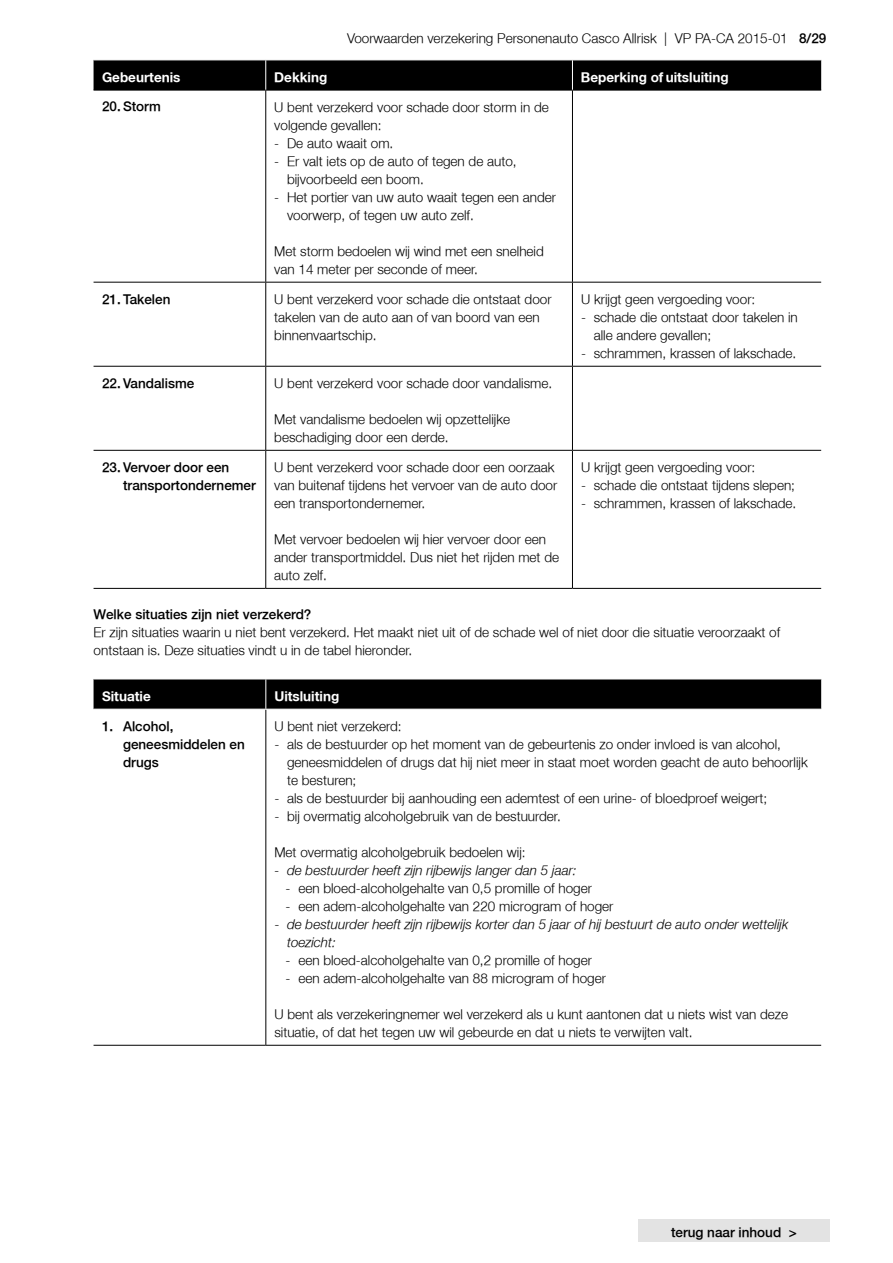
<style>
.page{position:relative;width:893px;height:1263px;background:#fff}
.page>*{position:absolute;margin:0;border:0;box-sizing:border-box;transform-origin:0 0}
.t1{font:300 13.5px/18px "Fortis Helvetica";color:#000}
.t2{font:300 13.5px/18px "Fortis Helvetica";color:#000}
.t3{font:italic 300 13.5px/18px "Fortis Helvetica";color:#000}
.t4{font:700 13.5px "Fortis Helvetica";color:#fff}
.s1{font-style:inherit}
.s2{font-style:normal}
</style>
<div class="page">
<div style="left:638px;top:1219px;width:192px;height:23px;background:#e3e3e3"></div>
<div style="left:94px;top:61px;width:727px;height:29px;background:#000"></div>
<hr style="left:265px;top:90px;width:1px;height:192px;background:#000">
<hr style="left:572px;top:90px;width:1px;height:192px;background:#000">
<hr style="left:265px;top:283px;width:1px;height:83px;background:#000">
<hr style="left:572px;top:283px;width:1px;height:83px;background:#000">
<hr style="left:265px;top:367px;width:1px;height:83px;background:#000">
<hr style="left:572px;top:367px;width:1px;height:83px;background:#000">
<hr style="left:94px;top:282px;width:172px;height:1px;background:#000">
<hr style="left:266px;top:282px;width:306px;height:1px;background:#000">
<hr style="left:572px;top:282px;width:249px;height:1px;background:#000">
<hr style="left:94px;top:366px;width:172px;height:1px;background:#000">
<hr style="left:266px;top:366px;width:306px;height:1px;background:#000">
<hr style="left:572px;top:366px;width:249px;height:1px;background:#000">
<hr style="left:94px;top:450px;width:172px;height:1px;background:#000">
<hr style="left:266px;top:450px;width:306px;height:1px;background:#000">
<hr style="left:572px;top:450px;width:249px;height:1px;background:#000">
<hr style="left:94px;top:588px;width:172px;height:1px;background:#000">
<hr style="left:266px;top:588px;width:306px;height:1px;background:#000">
<hr style="left:572px;top:588px;width:249px;height:1px;background:#000">
<hr style="left:265px;top:451px;width:1px;height:137px;background:#000">
<hr style="left:572px;top:451px;width:1px;height:137px;background:#000">
<hr style="left:94px;top:90px;width:172px;height:1px;background:#000">
<hr style="left:266px;top:90px;width:306px;height:1px;background:#000">
<hr style="left:572px;top:90px;width:249px;height:1px;background:#000">
<hr style="left:265px;top:60px;width:1px;height:30px;background:#fff">
<hr style="left:572px;top:60px;width:1px;height:30px;background:#fff">
<div style="left:94px;top:680px;width:727px;height:29px;background:#000"></div>
<hr style="left:265px;top:709px;width:1px;height:336px;background:#000">
<hr style="left:94px;top:1045px;width:172px;height:1px;background:#000">
<hr style="left:266px;top:1045px;width:555px;height:1px;background:#000">
<hr style="left:94px;top:709px;width:172px;height:1px;background:#fff">
<hr style="left:265px;top:679px;width:1px;height:30px;background:#fff">
<p class="t1" style="left:347px;top:29px;width:481px">Voorwaarden verzekering Personenauto Casco Allrisk | VP PA-CA 2015-01 <span class="s1">8/29</span></p>
<p class="t4" style="left:102px;top:68px;width:80px">Gebeurtenis</p>
<p class="t4" style="left:274px;top:68px;width:54px">Dekking</p>
<p class="t4" style="left:581px;top:68px;width:149px">Beperking of uitsluiting</p>
<p class="t2" style="left:102px;top:98px;width:60px">20. Storm</p>
<p class="t1" style="left:274px;top:98px;width:276px">U bent verzekerd voor schade door storm in de volgende gevallen:</p>
<p class="t1" style="left:274px;top:134px;width:121px">- De auto waait om.</p>
<p class="t1" style="left:287px;top:152px;width:231px;text-indent:-13px">- Er valt iets op de auto of tegen de auto, bijvoorbeeld een boom.</p>
<p class="t1" style="left:287px;top:188px;width:271px;text-indent:-13px">- Het portier van uw auto waait tegen een ander voorwerp, of tegen uw auto zelf.</p>
<p class="t1" style="left:274px;top:242px;width:271px">Met storm bedoelen wij wind met een snelheid van 14 meter per seconde of meer.</p>
<p class="t2" style="left:102px;top:290px;width:70px">21. Takelen</p>
<p class="t1" style="left:274px;top:290px;width:279px">U bent verzekerd voor schade die ontstaat door takelen van de auto aan of van boord van een binnenvaartschip.</p>
<p class="t1" style="left:581px;top:290px;width:176px">U krijgt geen vergoeding voor:</p>
<p class="t1" style="left:594px;top:308px;width:206px;text-indent:-13px">- schade die ontstaat door takelen in alle andere gevallen;</p>
<p class="t1" style="left:581px;top:344px;width:217px">- schrammen, krassen of lakschade.</p>
<p class="t2" style="left:102px;top:374px;width:94px">22. Vandalisme</p>
<p class="t1" style="left:274px;top:374px;width:279px">U bent verzekerd voor schade door vandalisme.</p>
<p class="t1" style="left:274px;top:410px;width:237px">Met vandalisme bedoelen wij opzettelijke beschadiging door een derde.</p>
<p class="t2" style="left:123px;top:458px;width:134px;text-indent:-21px">23. Vervoer door een transportondernemer</p>
<p class="t1" style="left:274px;top:458px;width:285px">U bent verzekerd voor schade door een oorzaak van buitenaf tijdens het vervoer van de auto door een transportondernemer.</p>
<p class="t1" style="left:274px;top:530px;width:286px">Met vervoer bedoelen wij hier vervoer door een ander transportmiddel. Dus niet het rijden met de auto zelf.</p>
<p class="t1" style="left:581px;top:458px;width:176px">U krijgt geen vergoeding voor:</p>
<p class="t1" style="left:581px;top:476px;width:216px">- schade die ontstaat tijdens slepen;</p>
<p class="t1" style="left:581px;top:494px;width:217px">- schrammen, krassen of lakschade.</p>
<p class="t2" style="left:94px;top:605px;width:219px">Welke situaties zijn niet verzekerd?</p>
<p class="t1" style="left:94px;top:623px;width:688px">Er zijn situaties waarin u niet bent verzekerd. Het maakt niet uit of de schade wel of niet door die situatie veroorzaakt of ontstaan is. Deze situaties vindt u in de tabel hieronder.</p>
<p class="t4" style="left:102px;top:687px;width:50px">Situatie</p>
<p class="t4" style="left:274px;top:687px;width:66px">Uitsluiting</p>
<p class="t2" style="left:123px;top:717px;width:123px;text-indent:-21px">1. Alcohol, geneesmiddelen en drugs</p>
<p class="t1" style="left:274px;top:717px;width:129px">U bent niet verzekerd:</p>
<p class="t1" style="left:287px;top:735px;width:522px;text-indent:-13px">- als de bestuurder op het moment van de gebeurtenis zo onder invloed is van alcohol, geneesmiddelen of drugs dat hij niet meer in staat moet worden geacht de auto behoorlijk te besturen;</p>
<p class="t1" style="left:274px;top:789px;width:494px">- als de bestuurder bij aanhouding een ademtest of een urine- of bloedproef weigert;</p>
<p class="t1" style="left:274px;top:807px;width:288px">- bij overmatig alcoholgebruik van de bestuurder.</p>
<p class="t1" style="left:274px;top:843px;width:253px">Met overmatig alcoholgebruik bedoelen wij:</p>
<p class="t3" style="left:274px;top:861px;width:304px">- de bestuurder heeft zijn rijbewijs langer dan 5 jaar:</p>
<p class="t1" style="left:286px;top:879px;width:308px">- een bloed-alcoholgehalte van 0,5 promille of hoger</p>
<p class="t1" style="left:286px;top:897px;width:329px">- een adem-alcoholgehalte van 220 microgram of hoger</p>
<p class="t3" style="left:287px;top:915px;width:503px;text-indent:-13px"><span class="s2">-</span> de bestuurder heeft zijn rijbewijs korter dan 5 jaar of hij bestuurt de auto onder wettelijk toezicht:</p>
<p class="t1" style="left:286px;top:951px;width:308px">- een bloed-alcoholgehalte van 0,2 promille of hoger</p>
<p class="t1" style="left:286px;top:969px;width:322px">- een adem-alcoholgehalte van 88 microgram of hoger</p>
<p class="t1" style="left:274px;top:1005px;width:515px">U bent als verzekeringnemer wel verzekerd als u kunt aantonen dat u niets wist van deze situatie, of dat het tegen uw wil gebeurde en dat u niets te verwijten valt.</p>
<p class="t2" style="left:671px;top:1224px;width:127px">terug naar inhoud &gt;</p>
</div>
